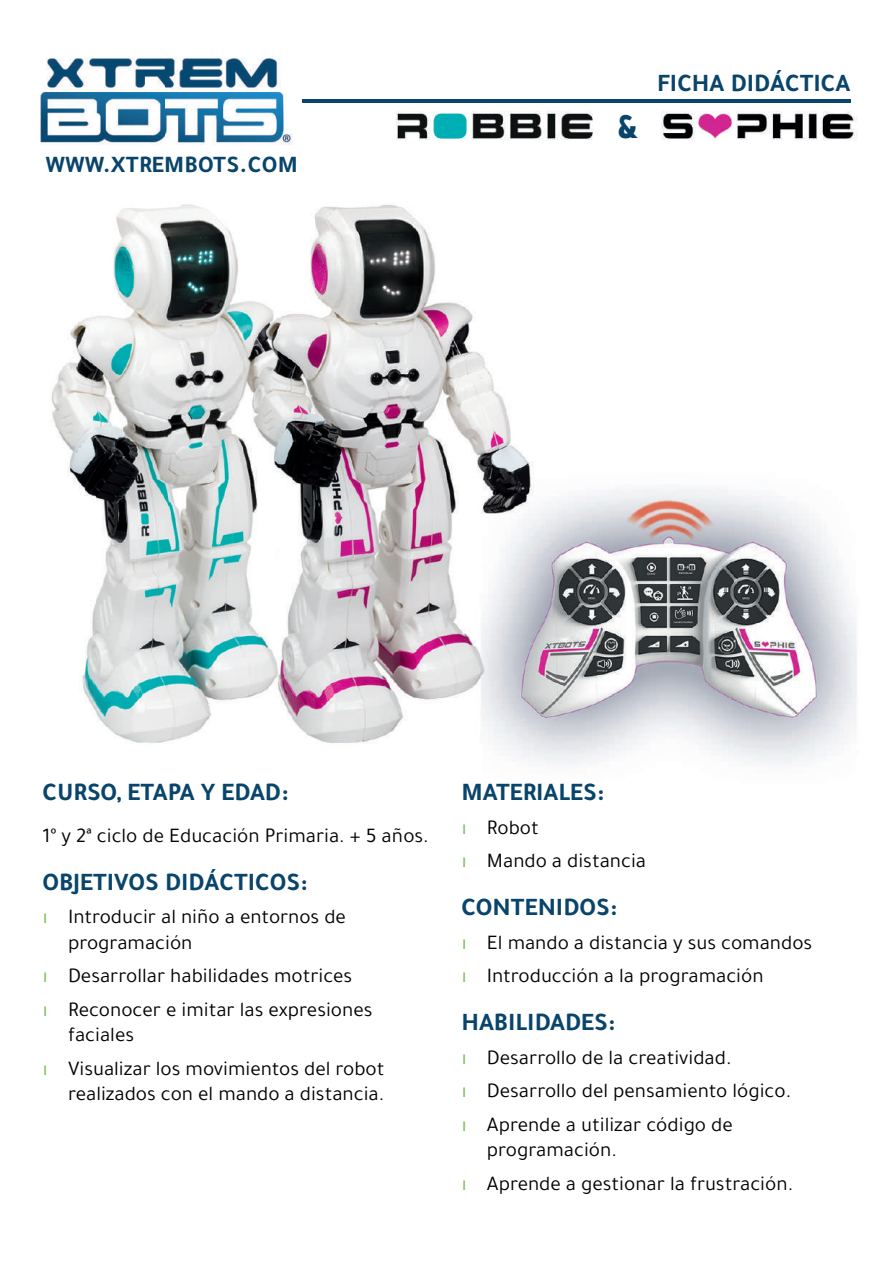
<style>
.page{position:relative;width:893px;height:1263px;background:#fff}
.page>*{position:absolute;margin:0;border:0;box-sizing:border-box;transform-origin:0 0}
.t1{font:900 35.85px "Tajawal";color:#09446b}
.t2{font:700 25.5px "Tajawal";color:#09446b}
.t3{font:700 24px "Tajawal";letter-spacing:.01em;color:#09446b}
.t4{font:21px/33.8px "Tajawal";color:#050204}
.s1{color:#6fbf51}
</style>
<div class="page">
<hr style="left:301px;top:100px;width:549px;height:3px;background:#09446b">
<img style="left:51px;top:204px;width:806px;height:560px">
<img style="left:44px;top:783px;width:244px;height:1px">
<img style="left:463px;top:783px;width:140px;height:1px">
<img style="left:40px;top:58px;width:253px;height:87px">
<img style="left:396px;top:111px;width:197px;height:29px">
<img style="left:661px;top:111px;width:197px;height:30px">
<p class="t3" style="left:46px;top:146px;width:253px">WWW.XTREMBOTS.COM</p>
<h1 class="t1" style="left:617px;top:95px;width:22px">&amp;</h1>
<p class="t2" style="left:657px;top:64px;width:195px">FICHA DIDÁCTICA</p>
<p class="t2" style="left:43px;top:773px;width:247px">CURSO, ETAPA Y EDAD:</p>
<p class="t4" style="left:43px;top:819px;width:388px">1º y 2ª ciclo de Educación Primaria. + 5 años.</p>
<p class="t2" style="left:43px;top:862px;width:267px">OBJETIVOS DIDÁCTICOS:</p>
<p class="t4" style="left:68px;top:904px;width:279px;line-height:25.2px;text-indent:-26px"><span class="s1">ı</span> Introducir al niño a entornos de programación</p>
<p class="t4" style="left:43px;top:959px;width:331px"><span class="s1">ı</span> Desarrollar habilidades motrices<br><span class="s1">ı</span> Reconocer e imitar las expresiones</p>
<p class="t4" style="left:43px;top:1018px;width:343px;text-indent:26px">faciales<br><span class="s1">ı</span> Visualizar los movimientos del robot</p>
<p class="t4" style="left:68px;top:1077px;width:318px">realizados con el mando a distancia.</p>
<p class="t2" style="left:461px;top:773px;width:144px">MATERIALES:</p>
<p class="t4" style="left:461px;top:810px;width:186px"><span class="s1">ı</span> Robot<br><span class="s1">ı</span> Mando a distancia</p>
<p class="t2" style="left:461px;top:888px;width:157px">CONTENIDOS:</p>
<p class="t4" style="left:461px;top:925px;width:352px"><span class="s1">ı</span> El mando a distancia y sus comandos <span class="s1">ı</span> Introducción a la programación</p>
<p class="t2" style="left:461px;top:1003px;width:155px">HABILIDADES:</p>
<p class="t4" style="left:461px;top:1040px;width:331px"><span class="s1">ı</span> Desarrollo de la creatividad.<br><span class="s1">ı</span> Desarrollo del pensamiento lógico. <span class="s1">ı</span> Aprende a utilizar código de</p>
<p class="t4" style="left:461px;top:1133px;width:333px;text-indent:26px">programación.<br><span class="s1">ı</span> Aprende a gestionar la frustración.</p>
</div>
